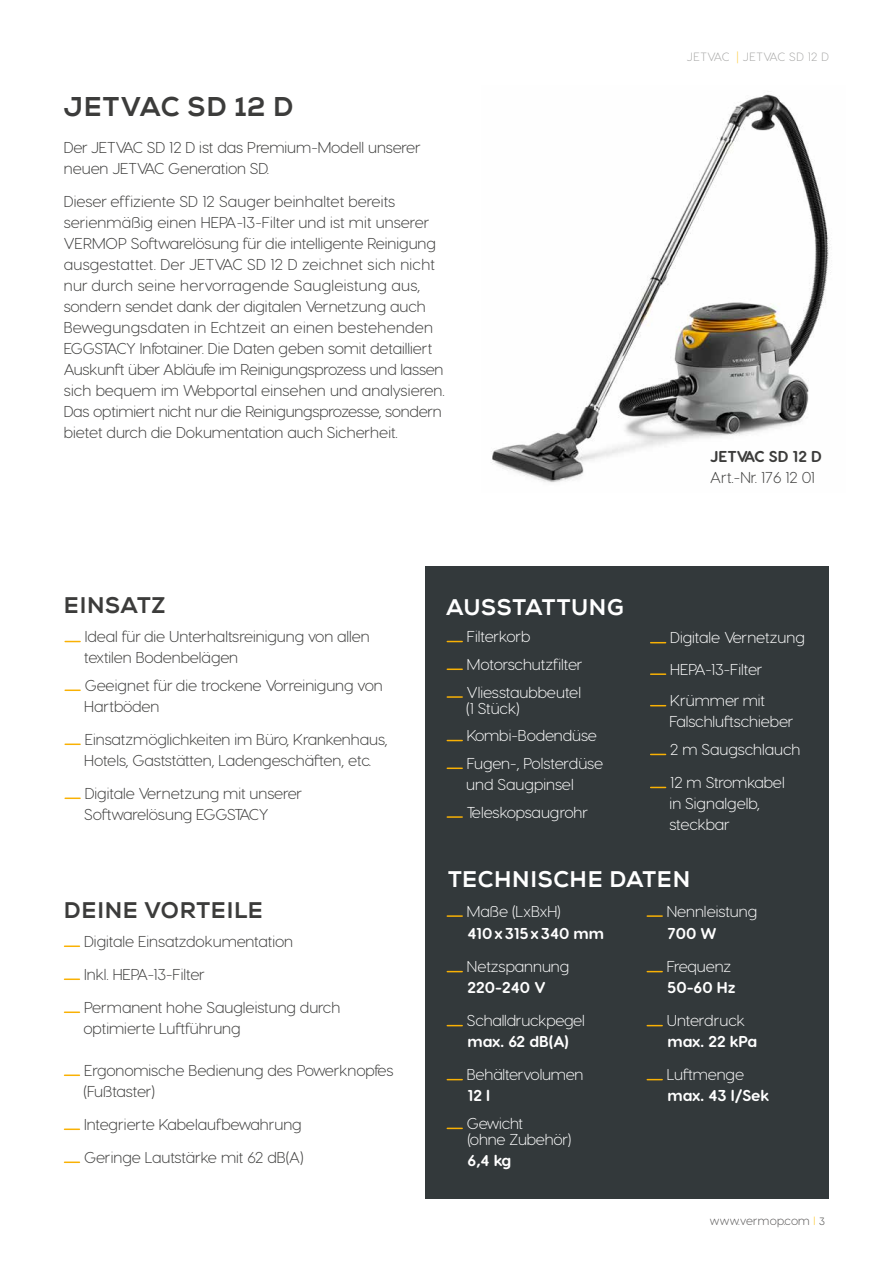
<style>
.page{position:relative;width:893px;height:1263px;background:#fff}
.page>*{position:absolute;margin:0;border:0;box-sizing:border-box;transform-origin:0 0}
.t1{font:27px "Nexa X Bold";letter-spacing:.03em;color:#3c3c3b}
.t2{font:22.5px "Nexa X Bold";letter-spacing:.03em;color:#fff}
.t3{font:22.5px "Nexa X Bold";letter-spacing:.03em;color:#3c3c3b}
.t4{font:300 15.75px/21px "Visby Round CF";color:#3c3c3b}
.t5{font:300 15.75px/27.8px "Visby Round CF";color:#fff}
.t6{font:700 15.75px "Visby Round CF";color:#fff}
.t7{font:700 15.75px "Visby Round CF";color:#3c3c3b}
.t8{font:300 15.75px "Visby Round CF";letter-spacing:-.02em;color:#fff}
.t9{font:300 12px "Visby Round CF";letter-spacing:.05em;color:#a8a8a7}
.t10{font:300 12px "Visby Round CF";letter-spacing:.01em;color:#555454}
.s1{color:#fdc832}
.s2{font-size:10.5px;color:#3c3c3b}
</style>
<div class="page">
<img style="left:491px;top:94px;width:340px;height:389px">
<svg style="left:65px;top:641px;width:15px;height:1px"></svg>
<svg style="left:65px;top:689px;width:15px;height:2px"></svg>
<svg style="left:65px;top:743px;width:15px;height:2px"></svg>
<svg style="left:65px;top:797px;width:15px;height:2px"></svg>
<svg style="left:65px;top:945px;width:14px;height:2px"></svg>
<svg style="left:65px;top:978px;width:14px;height:2px"></svg>
<svg style="left:65px;top:1011px;width:14px;height:2px"></svg>
<svg style="left:65px;top:1074px;width:14px;height:2px"></svg>
<svg style="left:65px;top:1128px;width:14px;height:2px"></svg>
<svg style="left:65px;top:1161px;width:14px;height:2px"></svg>
<div style="left:425px;top:566px;width:404px;height:632px;background:#33393b"></div>
<svg style="left:447px;top:641px;width:15px;height:1px"></svg>
<svg style="left:447px;top:668px;width:15px;height:2px"></svg>
<svg style="left:447px;top:696px;width:15px;height:2px"></svg>
<svg style="left:447px;top:740px;width:15px;height:1px"></svg>
<svg style="left:447px;top:767px;width:15px;height:2px"></svg>
<svg style="left:447px;top:816px;width:15px;height:2px"></svg>
<svg style="left:447px;top:915px;width:15px;height:2px"></svg>
<svg style="left:447px;top:971px;width:15px;height:1px"></svg>
<svg style="left:447px;top:1025px;width:15px;height:1px"></svg>
<svg style="left:447px;top:1079px;width:15px;height:1px"></svg>
<svg style="left:447px;top:1127px;width:15px;height:2px"></svg>
<svg style="left:651px;top:642px;width:15px;height:1px"></svg>
<svg style="left:651px;top:673px;width:15px;height:2px"></svg>
<svg style="left:651px;top:705px;width:15px;height:1px"></svg>
<svg style="left:651px;top:754px;width:15px;height:1px"></svg>
<svg style="left:651px;top:787px;width:15px;height:1px"></svg>
<svg style="left:647px;top:915px;width:15px;height:2px"></svg>
<svg style="left:647px;top:971px;width:15px;height:1px"></svg>
<svg style="left:647px;top:1025px;width:15px;height:1px"></svg>
<svg style="left:647px;top:1079px;width:15px;height:1px"></svg>
<h1 class="t1" style="left:64px;top:90px;width:231px">JETVAC SD 12 D</h1>
<p class="t4" style="left:64px;top:136px;width:359px">Der JETVAC SD 12 D ist das Premium-Modell unserer neuen JETVAC Generation SD.</p>
<p class="t4" style="left:64px;top:190px;width:383px">Dieser effiziente SD 12 Sauger beinhaltet bereits serienmäßig einen HEPA-13-Filter und ist mit unserer VERMOP Softwarelösung für die intelligente Reinigung ausgestattet. Der JETVAC SD 12 D zeichnet sich nicht nur durch seine hervorragende Saugleistung aus, sondern sendet dank der digitalen Vernetzung auch Bewegungsdaten in Echtzeit an einen bestehenden EGGSTACY Infotainer. Die Daten geben somit detailliert Auskunft über Abläufe im Reinigungsprozess und lassen sich bequem im Webportal einsehen und analysieren.<br>Das optimiert nicht nur die Reinigungsprozesse, sondern bietet durch die Dokumentation auch Sicherheit.</p>
<h2 class="t3" style="left:64px;top:592px;width:103px">EINSATZ</h2>
<p class="t4" style="left:84px;top:626px;width:287px">Ideal für die Unterhaltsreinigung von allen textilen Bodenbelägen</p>
<p class="t4" style="left:84px;top:675px;width:300px">Geeignet für die trockene Vorreinigung von<br>Hartböden</p>
<p class="t4" style="left:84px;top:729px;width:305px">Einsatzmöglichkeiten im Büro, Krankenhaus,<br>Hotels, Gaststätten, Ladengeschäften, etc.</p>
<p class="t4" style="left:84px;top:783px;width:220px">Digitale Vernetzung mit unserer<br>Softwarelösung EGGSTACY</p>
<h2 class="t2" style="left:446px;top:593px;width:179px">AUSSTATTUNG</h2>
<p class="t5" style="left:467px;top:623px;width:117px">Filterkorb<br>Motorschutzfilter<br>Vliesstaubbeutel</p>
<p class="t5" style="left:466px;top:694px;width:138px">(1 Stück)<br>Kombi-Bodendüse<br>Fugen-, Polsterdüse</p>
<p class="t5" style="left:466px;top:770px;width:124px">und Saugpinsel<br>Teleskopsaugrohr</p>
<p class="t9" style="left:687px;top:49px;width:143px">JETVAC <span class="s1">|</span> JETVAC SD 12 D</p>
<p class="t7" style="left:710px;top:446px;width:113px">JETVAC SD 12 D</p>
<p class="t4" style="left:710px;top:466px;width:106px">Art.-Nr. 176 12 01</p>
<p class="t5" style="left:670px;top:622px;width:136px;line-height:31.5px">Digitale Vernetzung<br>HEPA-13-Filter<br>Krümmer mit</p>
<p class="t5" style="left:670px;top:708px;width:132px">Falschluftschieber<br>2 m Saugschlauch</p>
<p class="t5" style="left:669px;top:772px;width:117px;line-height:21px">12 m Stromkabel in Signalgelb, steckbar</p>
<h2 class="t3" style="left:64px;top:896px;width:200px">DEINE VORTEILE</h2>
<p class="t4" style="left:84px;top:925px;width:258px;line-height:33px">Digitale Einsatzdokumentation<br>Inkl. HEPA-13-Filter<br>Permanent hohe Saugleistung durch</p>
<p class="t4" style="left:83px;top:1018px;width:159px">optimierte Luftführung</p>
<p class="t4" style="left:83px;top:1060px;width:312px">Ergonomische Bedienung des Powerknopfes (Fußtaster)</p>
<p class="t4" style="left:84px;top:1108px;width:221px;line-height:33px">Integrierte Kabelaufbewahrung<br>Geringe Lautstärke mit 62 dB(A)</p>
<h2 class="t2" style="left:448px;top:866px;width:244px">TECHNISCHE DATEN</h2>
<p class="t5" style="left:467px;top:897px;width:95px">Maße (LxBxH)</p>
<p class="t6" style="left:467px;top:924px;width:138px">410x315x340 mm</p>
<p class="t5" style="left:467px;top:953px;width:104px">Netzspannung</p>
<p class="t6" style="left:467px;top:978px;width:80px">220-240 V</p>
<p class="t5" style="left:467px;top:1007px;width:120px">Schalldruckpegel</p>
<p class="t6" style="left:467px;top:1032px;width:103px">max. 62 dB(A)</p>
<p class="t5" style="left:467px;top:1061px;width:118px">Behältervolumen</p>
<p class="t6" style="left:467px;top:1086px;width:24px">12 l</p>
<p class="t5" style="left:467px;top:1115px;width:106px;line-height:15.8px">Gewicht<br>(ohne Zubehör)</p>
<p class="t6" style="left:467px;top:1150px;width:45px">6,4 kg</p>
<p class="t5" style="left:667px;top:897px;width:92px">Nennleistung</p>
<p class="t6" style="left:667px;top:924px;width:51px">700 W</p>
<p class="t8" style="left:667px;top:957px;width:66px">Frequenz</p>
<p class="t6" style="left:667px;top:978px;width:70px">50-60 Hz</p>
<p class="t5" style="left:667px;top:1007px;width:79px">Unterdruck</p>
<p class="t6" style="left:667px;top:1032px;width:91px">max. 22 kPa</p>
<p class="t5" style="left:667px;top:1061px;width:79px">Luftmenge</p>
<p class="t6" style="left:667px;top:1086px;width:103px">max. 43 l/Sek</p>
<p class="t10" style="left:710px;top:1213px;width:117px">www.vermop.com <span class="s1">I</span> <span class="s2">3</span></p>
</div>
